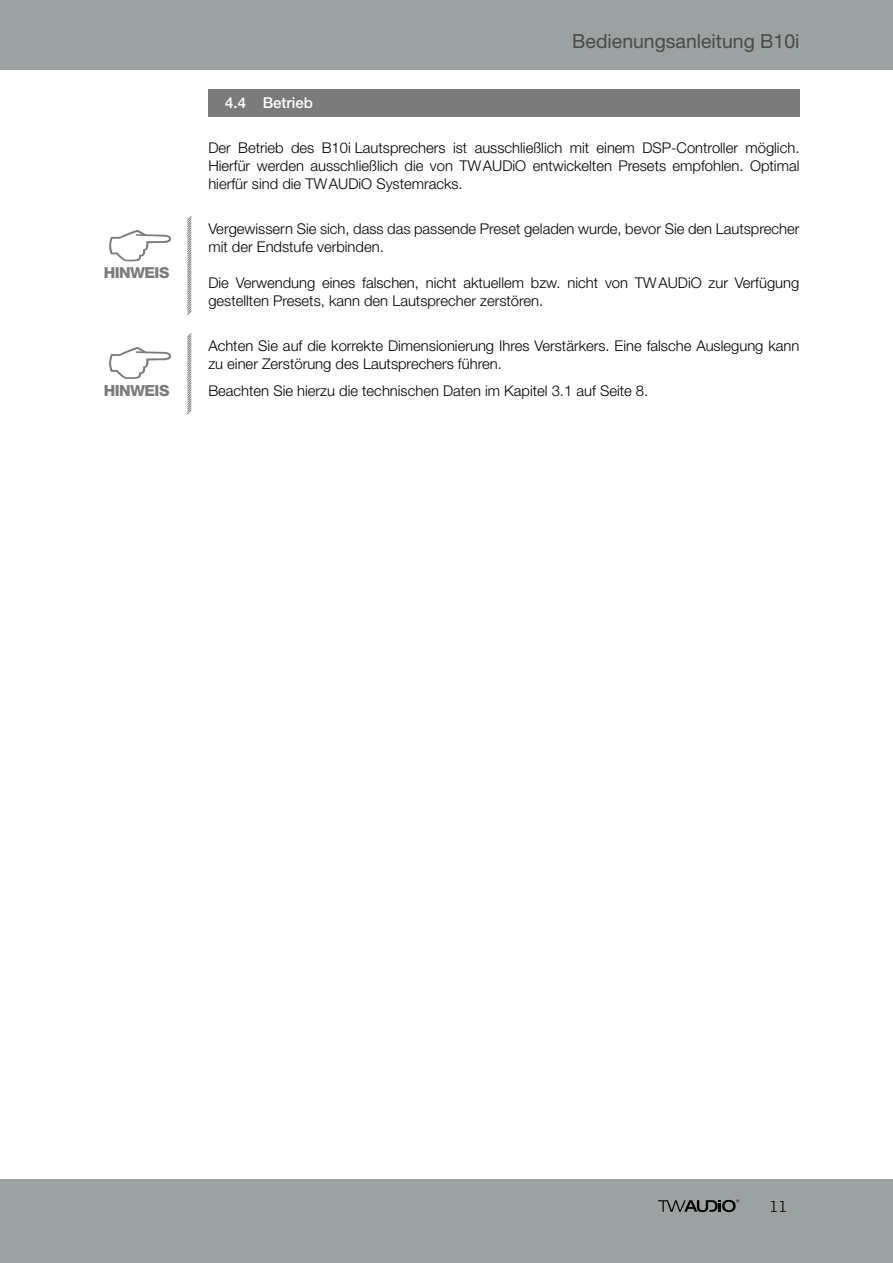
<style>
.page{position:relative;width:893px;height:1263px;background:#fff}
.page>*{position:absolute;margin:0;border:0;box-sizing:border-box;transform-origin:0 0}
.t1{font:19.5px "Helvetica Neue LT Std";color:#4a4a49}
.t2{font:300 16.5px "Lexia";color:#000}
.t3{font:800 15.3px "Helvetica Neue LT Std";letter-spacing:-.035em;color:#7c7b7b}
.t4{font:800 15.15px "Helvetica Neue LT Std";letter-spacing:-.035em;color:#7c7b7b}
.t5{font:500 15px "Helvetica Neue LT Std";color:#fff}
.t6{font:300 14.85px/18px "Helvetica Neue LT Std";color:#000}
</style>
<div class="page">
<div style="left:0;top:0;width:893px;height:69px;background:#9ca1a2"></div>
<div style="left:0;top:1179px;width:893px;height:84px;background:#9ca1a2"></div>
<svg style="left:658px;top:1199px;width:81px;height:13px"></svg>
<div style="left:208px;top:89px;width:591px;height:28px;background:#7c7b7b"></div>
<svg style="left:109px;top:347px;width:62px;height:32px"></svg>
<svg style="left:187px;top:333px;width:5px;height:81px"></svg>
<svg style="left:109px;top:230px;width:62px;height:31px"></svg>
<svg style="left:187px;top:216px;width:5px;height:99px"></svg>
<h1 class="t1" style="left:572px;top:29px;width:229px">Bedienungsanleitung B10i</h1>
<p class="t4" style="left:104px;top:264px;width:67px">HINWEIS</p>
<p class="t5" style="left:225px;top:94px;width:89px">4.4 Betrieb</p>
<p class="t6" style="left:208px;top:138px;width:593px;text-align:justify">Der Betrieb des B10i Lautsprechers ist ausschließlich mit einem DSP-Controller möglich.<br>Hierfür werden ausschließlich die von TWAUDiO entwickelten Presets empfohlen. Optimal hierfür sind die TWAUDiO Systemracks.</p>
<p class="t6" style="left:208px;top:219px;width:593px">Vergewissern Sie sich, dass das passende Preset geladen wurde, bevor Sie den Lautsprecher mit der Endstufe verbinden.</p>
<p class="t6" style="left:208px;top:273px;width:593px">Die Verwendung eines falschen, nicht aktuellem bzw. nicht von TWAUDiO zur Verfügung gestellten Presets, kann den Lautsprecher zerstören.</p>
<p class="t6" style="left:208px;top:336px;width:593px">Achten Sie auf die korrekte Dimensionierung Ihres Verstärkers. Eine falsche Auslegung kann zu einer Zerstörung des Lautsprechers führen.</p>
<p class="t3" style="left:104px;top:381px;width:67px">HINWEIS</p>
<p class="t6" style="left:208px;top:381px;width:441px">Beachten Sie hierzu die technischen Daten im Kapitel 3.1 auf Seite 8.</p>
<p class="t2" style="left:769px;top:1195px;width:19px">11</p>
</div>
